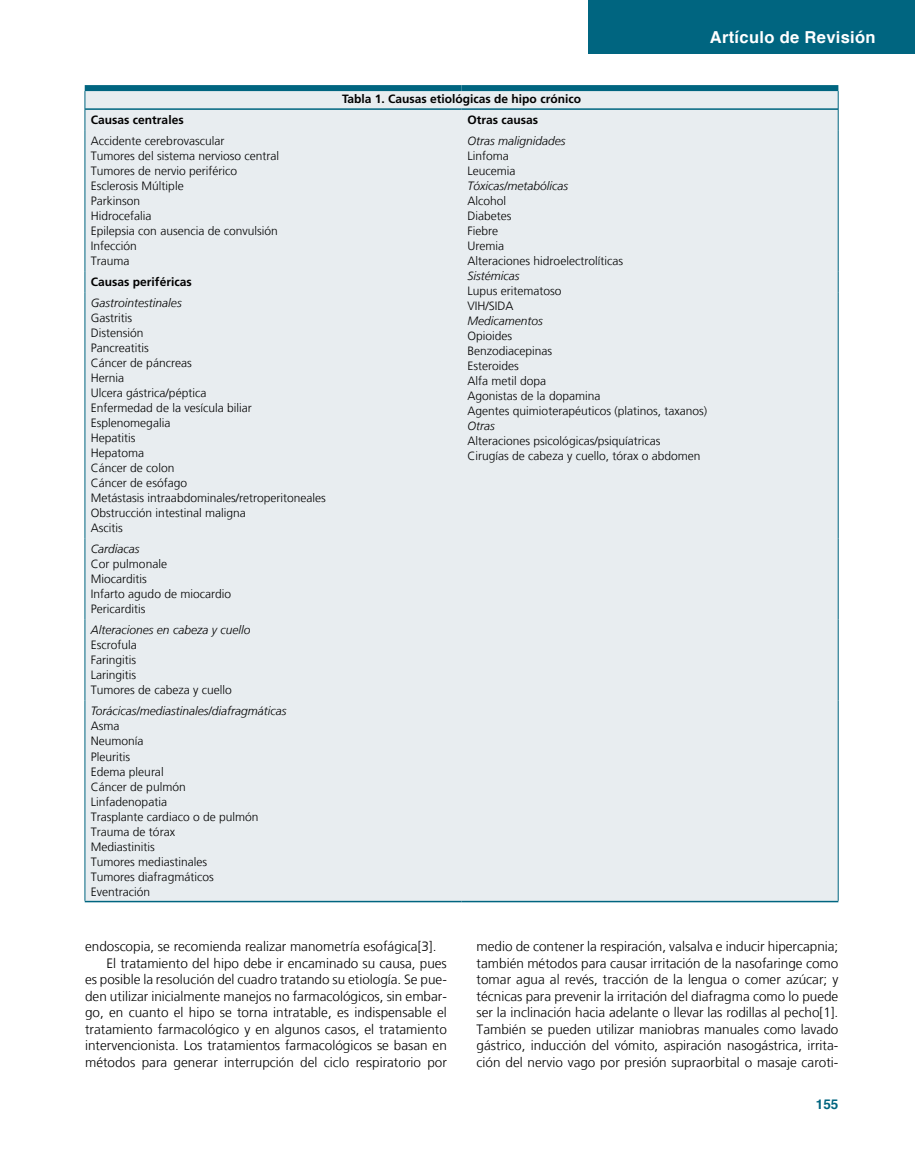
<style>
.page{position:relative;width:915px;height:1170px;background:#fff}
.page>*{position:absolute;margin:0;border:0;box-sizing:border-box;transform-origin:0 0}
.t1{font:700 16.5px "Helvetica";letter-spacing:.02em;color:#fff}
.Cuerpo{font:300 13.5px/16.5px "Frutiger LT";color:#000;text-align:justify}
.t2{font:700 13.5px "Helvetica";color:#006580}
._3tabla-corresponden{font:300 12px "Frutiger LT";color:#000}
._3tabla-corresponden-2{font:italic 300 12px "Frutiger LT";color:#000}
._3tabla-corresponden-3{font:700 12px "Frutiger";color:#000}
</style>
<div class="page">
<div style="left:588px;top:0;width:326px;height:54px;background:#006580"></div>
<div style="left:86px;top:91px;width:751px;height:809px;background:#e8edf0"></div>
<svg style="left:85px;top:91px;width:1px;height:39px"></svg>
<svg style="left:837px;top:91px;width:1px;height:39px"></svg>
<hr style="left:85px;top:130px;width:1px;height:141px;background:#006580">
<hr style="left:837px;top:130px;width:1px;height:141px;background:#006580">
<svg style="left:837px;top:271px;width:1px;height:21px"></svg>
<hr style="left:837px;top:292px;width:1px;height:246px;background:#006580">
<hr style="left:837px;top:538px;width:1px;height:81px;background:#006580">
<hr style="left:837px;top:619px;width:1px;height:81px;background:#006580">
<hr style="left:837px;top:700px;width:1px;height:200px;background:#006580">
<svg style="left:85px;top:271px;width:1px;height:21px"></svg>
<hr style="left:85px;top:292px;width:1px;height:246px;background:#006580">
<hr style="left:85px;top:538px;width:1px;height:81px;background:#006580">
<hr style="left:85px;top:619px;width:1px;height:81px;background:#006580">
<hr style="left:85px;top:700px;width:1px;height:200px;background:#006580">
<div style="left:85px;top:85px;width:376px;height:6px;background:#006580"></div>
<div style="left:461px;top:85px;width:377px;height:6px;background:#006580"></div>
<hr style="left:85px;top:108px;width:376px;height:2px;background:#006580">
<hr style="left:461px;top:108px;width:376px;height:2px;background:#006580">
<hr style="left:461px;top:900px;width:377px;height:2px;background:#006580">
<hr style="left:85px;top:900px;width:376px;height:2px;background:#006580">
<p class="_3tabla-corresponden-3" style="left:342px;top:92px;width:240px">Tabla 1. Causas etiológicas de hipo crónico</p>
<h1 class="t1" style="left:709px;top:24px;width:167px">Artículo de Revisión</h1>
<p class="_3tabla-corresponden-3" style="left:91px;top:113px;width:94px">Causas centrales</p>
<p class="_3tabla-corresponden-3" style="left:467px;top:113px;width:72px">Otras causas</p>
<p class="_3tabla-corresponden" style="left:91px;top:134px;width:135px">Accidente cerebrovascular</p>
<p class="_3tabla-corresponden" style="left:91px;top:149px;width:190px">Tumores del sistema nervioso central</p>
<p class="_3tabla-corresponden" style="left:91px;top:164px;width:148px">Tumores de nervio periférico</p>
<p class="_3tabla-corresponden" style="left:91px;top:179px;width:94px">Esclerosis Múltiple</p>
<p class="_3tabla-corresponden" style="left:91px;top:194px;width:51px">Parkinson</p>
<p class="_3tabla-corresponden" style="left:91px;top:209px;width:62px">Hidrocefalia</p>
<p class="_3tabla-corresponden" style="left:91px;top:224px;width:188px">Epilepsia con ausencia de convulsión</p>
<p class="_3tabla-corresponden" style="left:91px;top:239px;width:47px">Infección</p>
<p class="_3tabla-corresponden" style="left:91px;top:254px;width:40px">Trauma</p>
<p class="_3tabla-corresponden-2" style="left:467px;top:134px;width:100px">Otras malignidades</p>
<p class="_3tabla-corresponden" style="left:467px;top:149px;width:43px">Linfoma</p>
<p class="_3tabla-corresponden" style="left:467px;top:164px;width:49px">Leucemia</p>
<p class="_3tabla-corresponden-2" style="left:467px;top:179px;width:102px">Tóxicas/metabólicas</p>
<p class="_3tabla-corresponden" style="left:467px;top:194px;width:40px">Alcohol</p>
<p class="_3tabla-corresponden" style="left:467px;top:209px;width:46px">Diabetes</p>
<p class="_3tabla-corresponden" style="left:467px;top:224px;width:32px">Fiebre</p>
<p class="_3tabla-corresponden" style="left:467px;top:239px;width:38px">Uremia</p>
<p class="_3tabla-corresponden" style="left:467px;top:254px;width:157px">Alteraciones hidroelectrolíticas</p>
<p class="_3tabla-corresponden-2" style="left:467px;top:269px;width:53px">Sistémicas</p>
<p class="_3tabla-corresponden" style="left:467px;top:284px;width:96px">Lupus eritematoso</p>
<p class="_3tabla-corresponden" style="left:467px;top:299px;width:48px">VIH/SIDA</p>
<p class="_3tabla-corresponden-2" style="left:467px;top:314px;width:77px">Medicamentos</p>
<p class="_3tabla-corresponden" style="left:467px;top:329px;width:46px">Opioides</p>
<p class="_3tabla-corresponden" style="left:467px;top:344px;width:86px">Benzodiacepinas</p>
<p class="_3tabla-corresponden" style="left:467px;top:359px;width:53px">Esteroides</p>
<p class="_3tabla-corresponden" style="left:467px;top:374px;width:80px">Alfa metil dopa</p>
<p class="_3tabla-corresponden" style="left:467px;top:389px;width:134px">Agonistas de la dopamina</p>
<p class="_3tabla-corresponden" style="left:467px;top:404px;width:241px">Agentes quimioterapéuticos (platinos, taxanos)</p>
<p class="_3tabla-corresponden-2" style="left:467px;top:419px;width:29px">Otras</p>
<p class="_3tabla-corresponden" style="left:467px;top:434px;width:194px">Alteraciones psicológicas/psiquíatricas</p>
<p class="_3tabla-corresponden" style="left:467px;top:449px;width:234px">Cirugías de cabeza y cuello, tórax o abdomen</p>
<p class="_3tabla-corresponden-3" style="left:91px;top:275px;width:102px">Causas periféricas</p>
<p class="_3tabla-corresponden-2" style="left:91px;top:296px;width:92px">Gastrointestinales</p>
<p class="_3tabla-corresponden" style="left:91px;top:311px;width:43px">Gastritis</p>
<p class="_3tabla-corresponden" style="left:91px;top:326px;width:54px">Distensión</p>
<p class="_3tabla-corresponden" style="left:91px;top:341px;width:59px">Pancreatitis</p>
<p class="_3tabla-corresponden" style="left:91px;top:356px;width:102px">Cáncer de páncreas</p>
<p class="_3tabla-corresponden" style="left:91px;top:371px;width:35px">Hernia</p>
<p class="_3tabla-corresponden" style="left:91px;top:386px;width:117px">Ulcera gástrica/péptica</p>
<p class="_3tabla-corresponden" style="left:91px;top:401px;width:162px">Enfermedad de la vesícula biliar</p>
<p class="_3tabla-corresponden" style="left:91px;top:416px;width:81px">Esplenomegalia</p>
<p class="_3tabla-corresponden" style="left:91px;top:431px;width:46px">Hepatitis</p>
<p class="_3tabla-corresponden" style="left:91px;top:446px;width:55px">Hepatoma</p>
<p class="_3tabla-corresponden" style="left:91px;top:461px;width:85px">Cáncer de colon</p>
<p class="_3tabla-corresponden" style="left:91px;top:476px;width:98px">Cáncer de esófago</p>
<p class="_3tabla-corresponden" style="left:91px;top:491px;width:236px">Metástasis intraabdominales/retroperitoneales</p>
<p class="_3tabla-corresponden" style="left:91px;top:506px;width:156px">Obstrucción intestinal maligna</p>
<p class="_3tabla-corresponden" style="left:91px;top:521px;width:33px">Ascitis</p>
<p class="_3tabla-corresponden-2" style="left:91px;top:542px;width:50px">Cardiacas</p>
<p class="_3tabla-corresponden" style="left:91px;top:557px;width:78px">Cor pulmonale</p>
<p class="_3tabla-corresponden" style="left:91px;top:572px;width:57px">Miocarditis</p>
<p class="_3tabla-corresponden" style="left:91px;top:587px;width:142px">Infarto agudo de miocardio</p>
<p class="_3tabla-corresponden" style="left:91px;top:602px;width:56px">Pericarditis</p>
<p class="_3tabla-corresponden-2" style="left:91px;top:623px;width:161px">Alteraciones en cabeza y cuello</p>
<p class="_3tabla-corresponden" style="left:91px;top:638px;width:47px">Escrofula</p>
<p class="_3tabla-corresponden" style="left:91px;top:653px;width:47px">Faringitis</p>
<p class="_3tabla-corresponden" style="left:91px;top:668px;width:47px">Laringitis</p>
<p class="_3tabla-corresponden" style="left:91px;top:683px;width:142px">Tumores de cabeza y cuello</p>
<p class="_3tabla-corresponden-2" style="left:91px;top:704px;width:197px">Torácicas/mediastinales/diafragmáticas</p>
<p class="_3tabla-corresponden" style="left:91px;top:719px;width:30px">Asma</p>
<p class="_3tabla-corresponden" style="left:91px;top:734px;width:54px">Neumonía</p>
<p class="_3tabla-corresponden" style="left:91px;top:749px;width:41px">Pleuritis</p>
<p class="_3tabla-corresponden" style="left:91px;top:764px;width:74px">Edema pleural</p>
<p class="_3tabla-corresponden" style="left:91px;top:779px;width:96px">Cáncer de pulmón</p>
<p class="_3tabla-corresponden" style="left:91px;top:794px;width:78px">Linfadenopatia</p>
<p class="_3tabla-corresponden" style="left:91px;top:809px;width:169px">Trasplante cardiaco o de pulmón</p>
<p class="_3tabla-corresponden" style="left:91px;top:824px;width:85px">Trauma de tórax</p>
<p class="_3tabla-corresponden" style="left:91px;top:839px;width:65px">Mediastinitis</p>
<p class="_3tabla-corresponden" style="left:91px;top:854px;width:118px">Tumores mediastinales</p>
<p class="_3tabla-corresponden" style="left:91px;top:869px;width:124px">Tumores diafragmáticos</p>
<p class="_3tabla-corresponden" style="left:91px;top:884px;width:61px">Eventración</p>
<p class="Cuerpo" style="left:85px;top:938px;width:353px">endoscopia, se recomienda realizar manometría esofágica[3].</p>
<p class="Cuerpo" style="left:85px;top:954px;width:363px;text-indent:21px">El tratamiento del hipo debe ir encaminado su causa, pues es posible la resolución del cuadro tratando su etiología. Se pue&shy;den utilizar inicialmente manejos no farmacológicos, sin embar&shy;go, en cuanto el hipo se torna intratable, es indispensable el tratamiento farmacológico y en algunos casos, el tratamiento intervencionista. Los tratamientos farmacológicos se basan en métodos para generar interrupción del ciclo respiratorio por</p>
<p class="Cuerpo" style="left:476px;top:938px;width:363px">medio de contener la respiración, valsalva e inducir hipercapnia; también métodos para causar irritación de la nasofaringe como tomar agua al revés, tracción de la lengua o comer azúcar; y técnicas para prevenir la irritación del diafragma como lo puede ser la inclinación hacia adelante o llevar las rodillas al pecho[1].<br>También se pueden utilizar maniobras manuales como lavado gástrico, inducción del vómito, aspiración nasogástrica, irrita&shy;ción del nervio vago por presión supraorbital o masaje caroti-</p>
<p class="t2" style="left:815px;top:1093px;width:24px">155</p>
</div>
